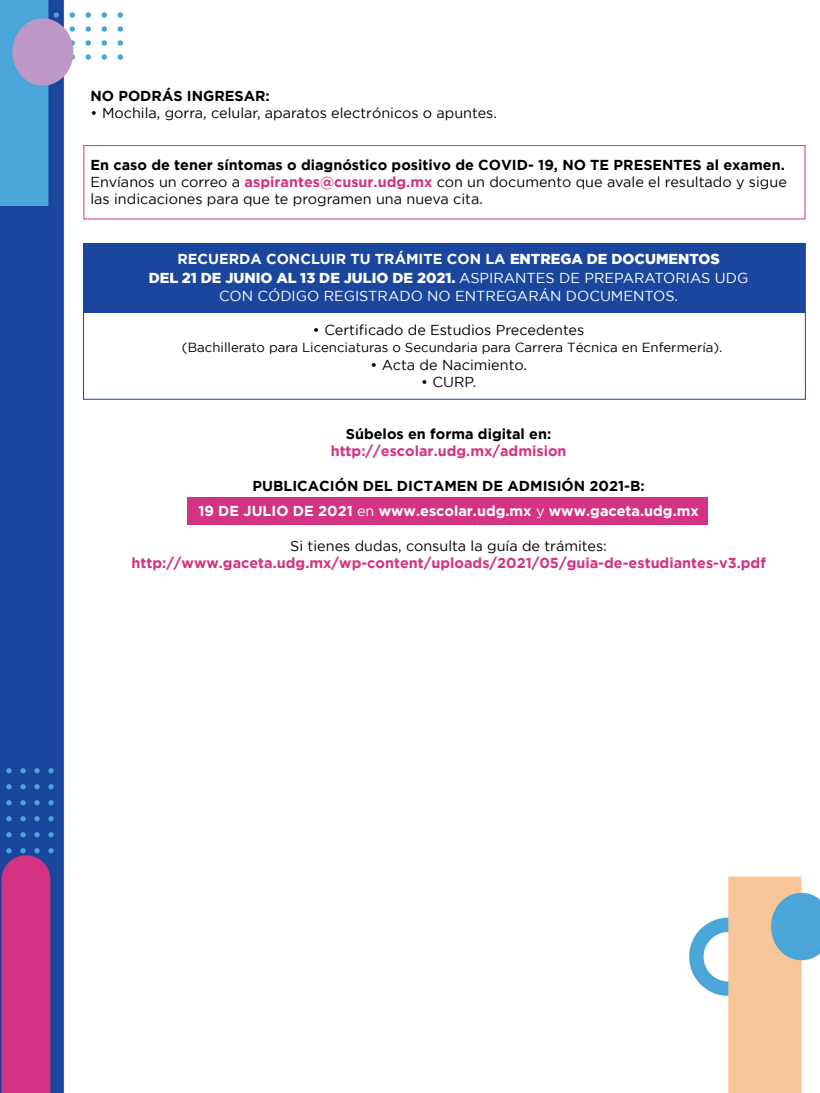
<style>
.page{position:relative;width:820px;height:1093px;background:#fff}
.page>*{position:absolute;margin:0;border:0;box-sizing:border-box;transform-origin:0 0}
.t1{font:14.4px/17.3px "Gotham";color:#000001}
.t2{font:700 14.4px "Gotham";color:#d33383}
.t3{font:900 14.4px/18.9px "Gotham";color:#fff;text-align:center}
.t4{font:700 14.4px/25.8px "Gotham";color:#fff;text-align:center}
.t5{font:14.4px "Gotham";color:#fff}
.t6{font:700 14.4px "Gotham";color:#000001}
.t7{font:13.2px "Gotham";color:#000001}
.s1{font-weight:700}
.s2{font-weight:700;color:#d33383}
.s3{font-weight:400}
.s4{color:#000001}
</style>
<div class="page">
<img style="left:0;top:0;width:819px;height:1093px">
<div style="left:187px;top:497px;width:520px;height:28px;background:#d33383"></div>
<div style="left:83px;top:243px;width:722px;height:70px;background:#1a469d"></div>
<div style="left:83px;top:145px;width:722px;height:74px;border:1px solid #d33383"></div>
<p class="t6" style="left:90px;top:87px;width:181px">NO PODRÁS INGRESAR:</p>
<p class="t1" style="left:90px;top:104px;width:408px">• Mochila, gorra, celular, aparatos electrónicos o apuntes.</p>
<p class="t1" style="left:90px;top:156px;width:697px"><span class="s1">En caso de tener síntomas o diagnóstico positivo de COVID- 19, NO TE PRESENTES al examen.<br></span>Envíanos un correo a <span class="s2">aspirantes@cusur.udg.mx</span> con un documento que avale el resultado y sigue las indicaciones para que te programen una nueva cita.</p>
<p class="t3" style="left:149px;top:250px;width:600px"><span class="s1">RECUERDA CONCLUIR TU TRÁMITE CON LA</span> ENTREGA DE DOCUMENTOS<br>DEL 21 DE JUNIO AL 13 DE JULIO DE 2021. <span class="s3">ASPIRANTES DE PREPARATORIAS UDG</span></p>
<p class="t5" style="left:219px;top:287px;width:460px">CON CÓDIGO REGISTRADO NO ENTREGARÁN DOCUMENTOS.</p>
<p class="t1" style="left:313px;top:321px;width:273px">• Certificado de Estudios Precedentes</p>
<p class="t7" style="left:182px;top:340px;width:542px">(Bachillerato para Licenciaturas o Secundaria para Carrera Técnica en Enfermería).</p>
<p class="t1" style="left:370px;top:356px;width:158px">• Acta de Nacimiento.</p>
<p class="t1" style="left:421px;top:373px;width:57px">• CURP.</p>
<p class="t6" style="left:346px;top:425px;width:207px">Súbelos en forma digital en:</p>
<p class="t2" style="left:330px;top:443px;width:237px">http://escolar.udg.mx/admision</p>
<p class="t4" style="left:198px;top:472px;width:502px"><span class="s4">PUBLICACIÓN DEL DICTAMEN DE ADMISIÓN 2021-B:<br></span>19 DE JULIO DE 2021 <span class="s3">en</span> www.escolar.udg.mx <span class="s3">y</span> www.gaceta.udg.mx</p>
<p class="t1" style="left:290px;top:537px;width:318px">Si tienes dudas, consulta la guía de trámites:</p>
<p class="t2" style="left:131px;top:555px;width:635px">http://www.gaceta.udg.mx/wp-content/uploads/2021/05/guia-de-estudiantes-v3.pdf</p>
</div>
